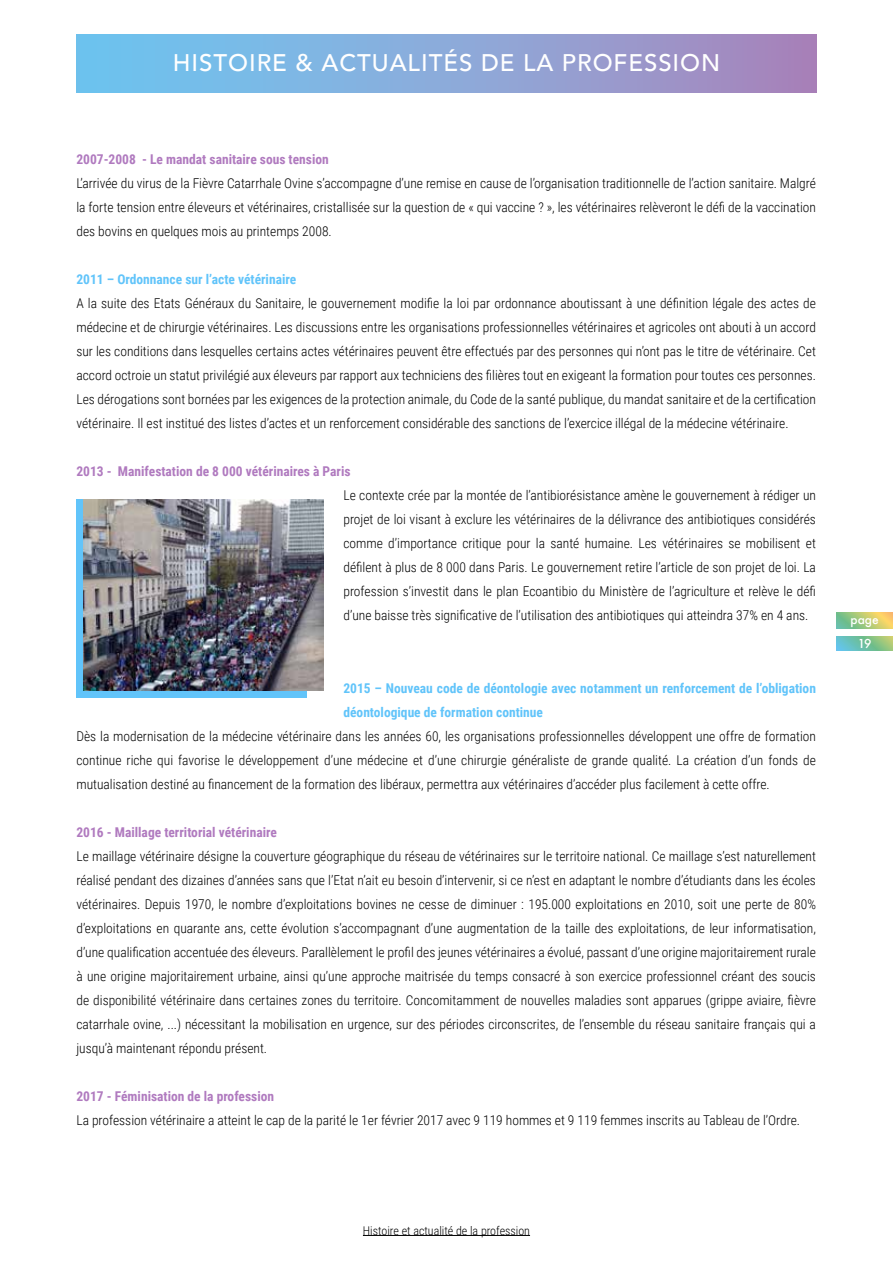
<style>
.page{position:relative;width:893px;height:1263px;background:#fff}
.page>*{position:absolute;margin:0;border:0;box-sizing:border-box;transform-origin:0 0}
.t1{font:500 24px "Avenir";letter-spacing:.04em;color:#fff}
.t2{font:300 13.5px/24px "Roboto Condensed";color:#000;text-align:justify}
.t3{font:700 13.5px "Roboto Condensed";color:#b07abf}
.t4{font:700 13.5px/24px "Roboto Condensed";color:#61c4fa}
.t5{font:300 12px "Roboto Condensed";color:#000}
.t6{font:500 12px/24.5px "Futura";color:#fff;text-align:center}
</style>
<div class="page">
<div style="left:77px;top:35px;width:739px;height:57px;background:linear-gradient(to right,#6cc9f3,#aa86bc)"></div>
<hr style="left:363px;top:1235px;width:167px;height:1px;background:#000">
<svg style="left:836px;top:636px;width:57px;height:14px"></svg>
<svg style="left:836px;top:613px;width:57px;height:15px"></svg>
<div style="left:76px;top:499px;width:230px;height:199px;background:#61c4fa"></div>
<img style="left:84px;top:499px;width:239px;height:191px">
<h1 class="t1" style="left:173px;top:42px;width:549px">HISTOIRE &amp; ACTUALITÉS DE LA PROFESSION</h1>
<p class="t3" style="left:76px;top:150px;width:254px">2007-2008 - Le mandat sanitaire sous tension</p>
<p class="t2" style="left:76px;top:171px;width:741px">L’arrivée du virus de la Fièvre Catarrhale Ovine s’accompagne d’une remise en cause de l’organisation traditionnelle de l’action sanitaire. Malgré la forte tension entre éleveurs et vétérinaires, cristallisée sur la question de « qui vaccine ? », les vétérinaires relèveront le défi de la vaccination des bovins en quelques mois au printemps 2008.</p>
<p class="t4" style="left:76px;top:267px;width:221px">2011 – Ordonnance sur l’acte vétérinaire</p>
<p class="t2" style="left:76px;top:291px;width:741px">A la suite des Etats Généraux du Sanitaire, le gouvernement modifie la loi par ordonnance aboutissant à une définition légale des actes de médecine et de chirurgie vétérinaires. Les discussions entre les organisations professionnelles vétérinaires et agricoles ont abouti à un accord sur les conditions dans lesquelles certains actes vétérinaires peuvent être effectués par des personnes qui n’ont pas le titre de vétérinaire. Cet accord octroie un statut privilégié aux éleveurs par rapport aux techniciens des filières tout en exigeant la formation pour toutes ces personnes.<br>Les dérogations sont bornées par les exigences de la protection animale, du Code de la santé publique, du mandat sanitaire et de la certification vétérinaire. Il est institué des listes d’actes et un renforcement considérable des sanctions de l’exercice illégal de la médecine vétérinaire.</p>
<p class="t3" style="left:76px;top:462px;width:276px">2013 - Manifestation de 8 000 vétérinaires à Paris</p>
<p class="t2" style="left:343px;top:483px;width:474px">Le contexte crée par la montée de l’antibiorésistance amène le gouvernement à rédiger un projet de loi visant à exclure les vétérinaires de la délivrance des antibiotiques considérés comme d’importance critique pour la santé humaine. Les vétérinaires se mobilisent et défilent à plus de 8 000 dans Paris. Le gouvernement retire l’article de son projet de loi. La profession s’investit dans le plan Ecoantibio du Ministère de l’agriculture et relève le défi d’une baisse très significative de l’utilisation des antibiotiques qui atteindra 37% en 4 ans.</p>
<p class="t4" style="left:343px;top:675px;width:474px">2015 – Nouveau code de déontologie avec notamment un renforcement de l’obligation déontologique de formation continue</p>
<p class="t2" style="left:76px;top:723px;width:741px">Dès la modernisation de la médecine vétérinaire dans les années 60, les organisations professionnelles développent une offre de formation continue riche qui favorise le développement d’une médecine et d’une chirurgie généraliste de grande qualité. La création d’un fonds de mutualisation destiné au financement de la formation des libéraux, permettra aux vétérinaires d’accéder plus facilement à cette offre.</p>
<p class="t3" style="left:76px;top:822px;width:202px">2016 - Maillage territorial vétérinaire</p>
<p class="t2" style="left:76px;top:843px;width:741px">Le maillage vétérinaire désigne la couverture géographique du réseau de vétérinaires sur le territoire national. Ce maillage s’est naturellement réalisé pendant des dizaines d’années sans que l’Etat n’ait eu besoin d’intervenir, si ce n’est en adaptant le nombre d’étudiants dans les écoles vétérinaires. Depuis 1970, le nombre d’exploitations bovines ne cesse de diminuer : 195.000 exploitations en 2010, soit une perte de 80% d’exploitations en quarante ans, cette évolution s’accompagnant d’une augmentation de la taille des exploitations, de leur informatisation, d’une qualification accentuée des éleveurs. Parallèlement le profil des jeunes vétérinaires a évolué, passant d’une origine majoritairement rurale à une origine majoritairement urbaine, ainsi qu’une approche maitrisée du temps consacré à son exercice professionnel créant des soucis de disponibilité vétérinaire dans certaines zones du territoire. Concomitamment de nouvelles maladies sont apparues (grippe aviaire, fièvre catarrhale ovine, ...) nécessitant la mobilisation en urgence, sur des périodes circonscrites, de l’ensemble du réseau sanitaire français qui a jusqu’à maintenant répondu présent.</p>
<p class="t3" style="left:76px;top:1086px;width:199px">2017 - Féminisation de la profession</p>
<p class="t2" style="left:76px;top:1107px;width:725px">La profession vétérinaire a atteint le cap de la parité le 1er février 2017 avec 9 119 hommes et 9 119 femmes inscrits au Tableau de l’Ordre.</p>
<p class="t6" style="left:850px;top:607px;width:30px">page<br>19</p>
<p class="t5" style="left:363px;top:1222px;width:169px">Histoire et actualité de la profession</p>
</div>
